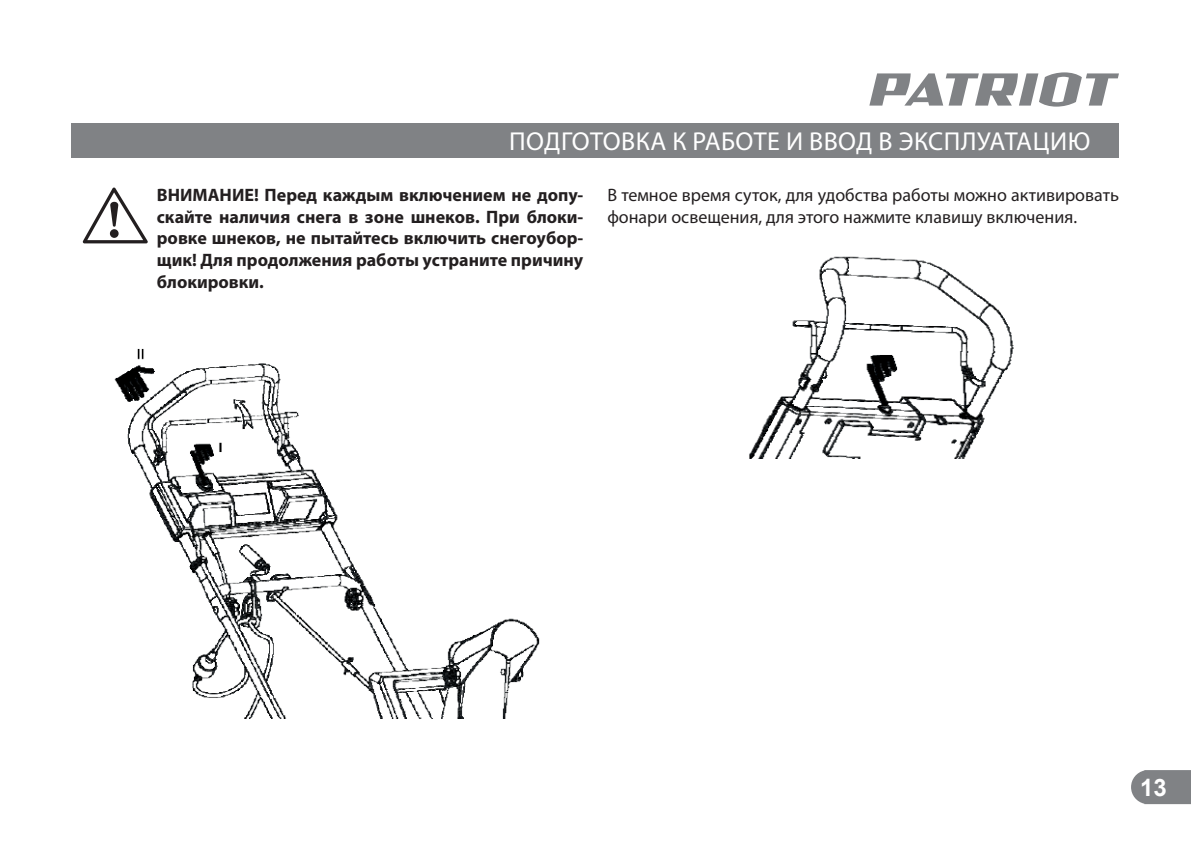
<style>
.page{position:relative;width:1191px;height:841px;background:#fff}
.page>*{position:absolute;margin:0;border:0;box-sizing:border-box;transform-origin:0 0}
.t1{font:26px "Myriad Pro";letter-spacing:.02em;color:#fff}
.t2{font:700 24px "Arial";color:#fff}
.t3{font:700 18px/21.6px "Myriad Pro";color:#231f20;text-align:justify}
.t4{font:18px/21.6px "Myriad Pro";color:#231f20}
</style>
<div class="page">
<svg style="left:1131px;top:770px;width:59px;height:34px"></svg>
<svg style="left:869px;top:72px;width:249px;height:35px"></svg>
<div style="left:72px;top:123px;width:1046px;height:34px;background:#808285"></div>
<svg style="left:82px;top:187px;width:66px;height:56px"></svg>
<img style="left:114px;top:348px;width:426px;height:370px">
<img style="left:749px;top:256px;width:265px;height:202px">
<h1 class="t1" style="left:509px;top:128px;width:582px">ПОДГОТОВКА К РАБОТЕ И ВВОД В ЭКСПЛУАТАЦИЮ</h1>
<p class="t3" style="left:157px;top:185px;width:428px">ВНИМАНИЕ! Перед каждым включением не допу&shy;скайте наличия снега в зоне шнеков. При блоки&shy;ровке шнеков, не пытайтесь включить снегоубор&shy;щик! Для продолжения работы устраните причину блокировки.</p>
<p class="t4" style="left:607px;top:185px;width:513px">В темное время суток, для удобства работы можно активировать фонари освещения, для этого нажмите клавишу включения.</p>
<h2 class="t2" style="left:1139px;top:773px;width:28px">13</h2>
</div>
